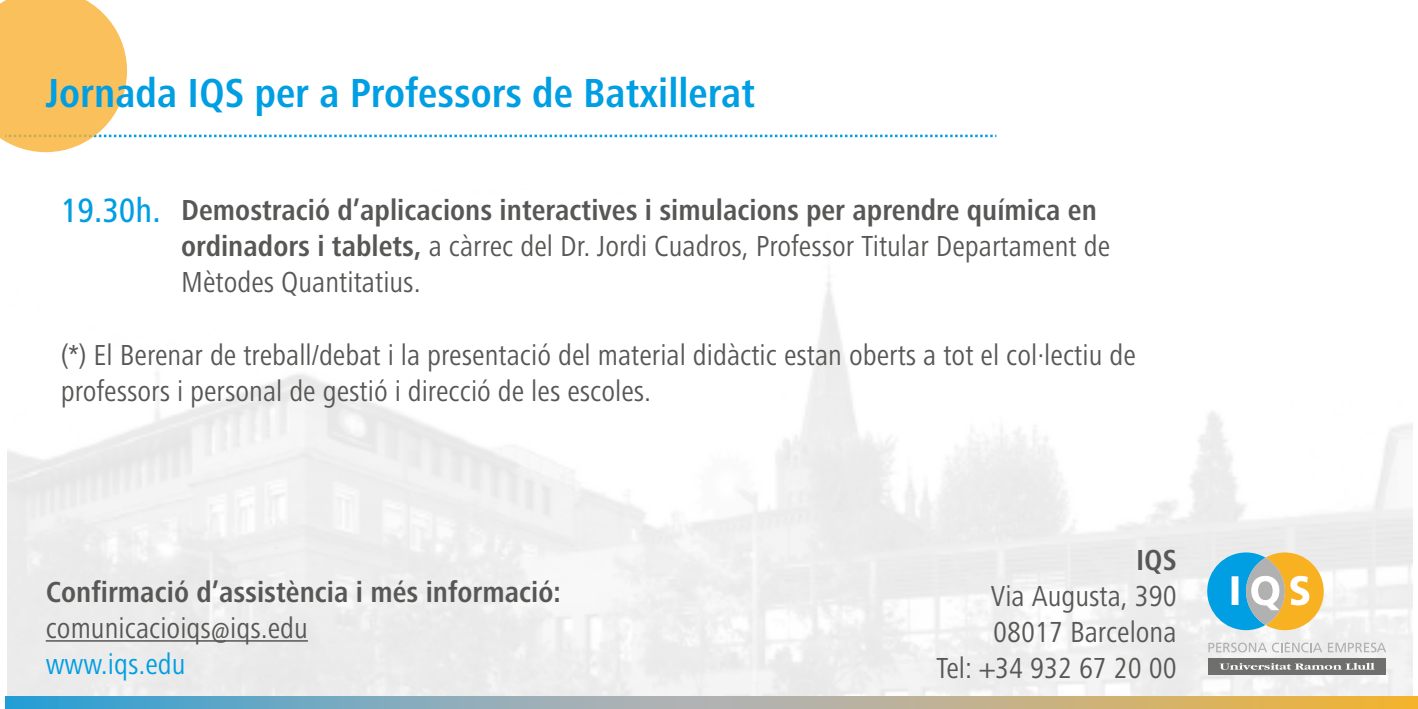
<style>
.page{position:relative;width:1418px;height:709px;background:#fff}
.page>*{position:absolute;margin:0;border:0;box-sizing:border-box;transform-origin:0 0}
.t1{font:700 condensed 42px "Frutiger Next LT";color:#009ee2}
.t2{font:700 condensed 30px/36px "Frutiger Next LT";color:#575756}
.t3{font:condensed 30px/36px "Frutiger Next LT";color:#575756;text-align:right}
.t4{font:condensed 30px "Frutiger Next LT";color:#009ee2}
.s1{font-weight:500;font-size:35px;color:#009ee2}
.s2{font-weight:400}
</style>
<div class="page">
<img style="left:8px;top:276px;width:1404px;height:421px">
<svg style="left:0;top:0;width:996px;height:152px"></svg>
<hr style="left:46px;top:640px;width:262px;height:1px;background:#575756">
<svg style="left:5px;top:697px;width:1412px;height:12px;background:#a1ad9d"></svg>
<svg style="left:1207px;top:552px;width:116px;height:78px;background:#a3bea9"></svg>
<div style="left:1208px;top:658px;width:177px;height:17px;background:#6f6f6e"></div>
<svg style="left:1219px;top:662px;width:155px;height:7px"></svg>
<svg style="left:1208px;top:642px;width:178px;height:10px"></svg>
<h1 class="t1" style="left:46px;top:69px;width:710px">Jornada IQS per a Professors de Batxillerat</h1>
<p class="t2" style="left:181px;top:192px;width:930px;text-indent:-120px"><span class="s1">19.30h.</span> Demostració d’aplicacions interactives i simulacions per aprendre química en ordinadors i tablets, <span class="s2">a càrrec del Dr. Jordi Cuadros, Professor Titular Departament de<br>Mètodes Quantitatius.</span></p>
<p class="t3" style="left:61px;top:337px;width:1076px;text-align:left">(*) El Berenar de treball/debat i la presentació del material didàctic estan oberts a tot el col·lectiu de professors i personal de gestió i direcció de les escoles.</p>
<p class="t2" style="left:46px;top:574px;width:516px">Confirmació d’assistència i més informació:</p>
<p class="t3" style="left:46px;top:610px;width:264px">comunicacioiqs@iqs.edu</p>
<p class="t4" style="left:46px;top:647px;width:141px">www.iqs.edu</p>
<p class="t2" style="left:1136px;top:542px;width:42px">IQS</p>
<p class="t3" style="left:936px;top:578px;width:242px">Via Augusta, 390<br>08017 Barcelona<br>Tel: +34 932 67 20 00</p>
</div>
